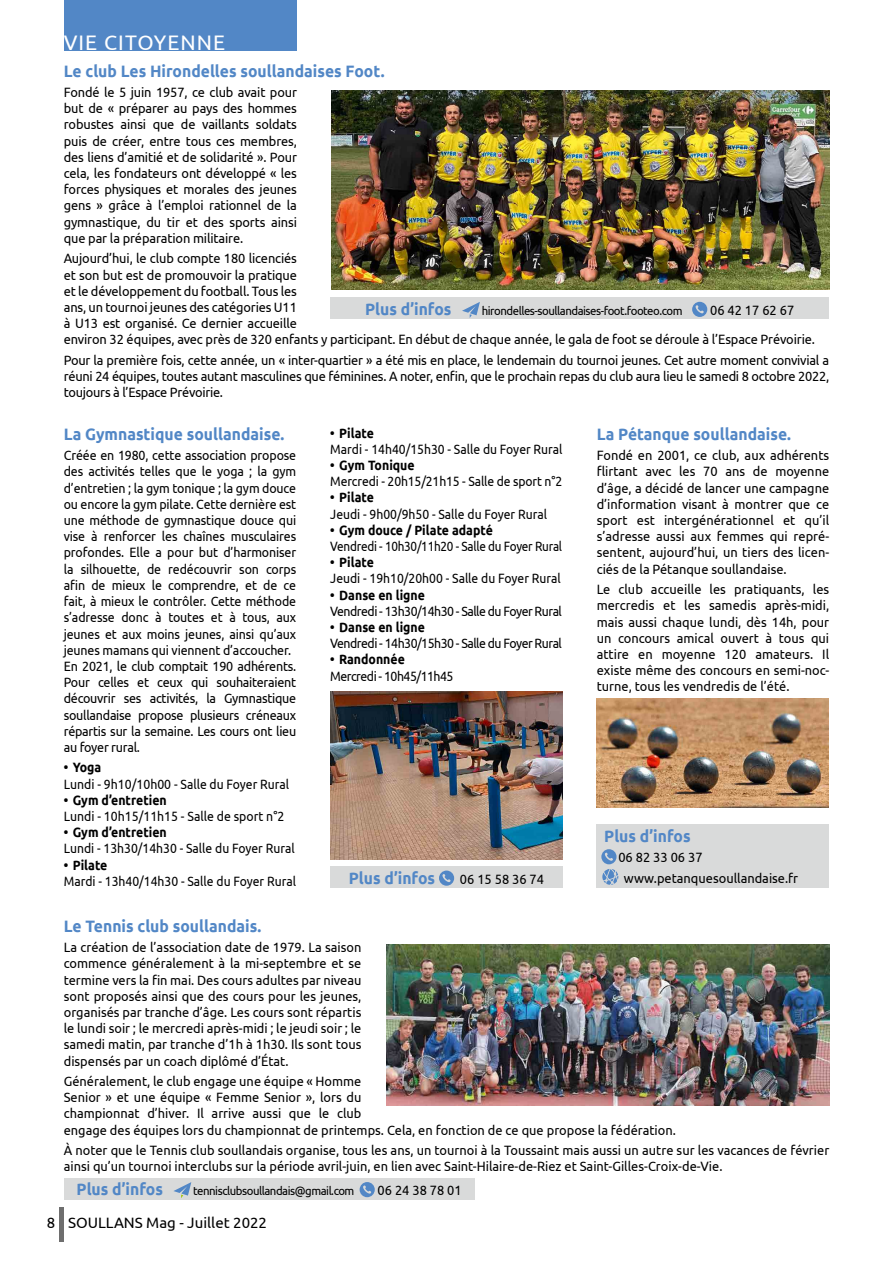
<style>
.page{position:relative;width:893px;height:1263px;background:#fff}
.page>*{position:absolute;margin:0;border:0;box-sizing:border-box;transform-origin:0 0}
.t1{font:21px "Ubuntu";letter-spacing:.05em;color:#fff}
.t2{font:700 16.5px "Ubuntu";color:#5287c6;scale:.95 1}
.t3{font:15px "Ubuntu";color:#000}
.t4{font:13.5px/16.2px "Ubuntu";letter-spacing:-.01em;color:#000;text-align:justify;scale:.95 1}
.t5{font:13.5px/16.2px "Ubuntu";letter-spacing:-.01em;color:#000;scale:.92 1}
.t6{font:13.5px "Ubuntu";letter-spacing:-.01em;color:#000;scale:.9 1}
.t7{font:700 13.5px "Ubuntu";color:#000;scale:.91 1}
.t8{font:13.5px "Ubuntu";letter-spacing:-.04em;color:#000;scale:.91 1}
.t9{font:13.5px "Ubuntu";letter-spacing:-.01em;color:#000;scale:.91 1}
.t10{font:13.5px "Ubuntu";letter-spacing:-.01em;color:#000;scale:.87 1}
.t11{font:12px "Ubuntu";letter-spacing:-.04em;color:#000;scale:.95 1}
</style>
<div class="page">
<div style="left:64px;top:1178px;width:411px;height:21px;background:#d9dada"></div>
<svg style="left:173px;top:1182px;width:18px;height:16px"></svg>
<div style="left:360px;top:1182px;width:15px;height:15px;background:#5287c6;border-radius:50%"></div>
<svg style="left:363px;top:1185px;width:9px;height:9px"></svg>
<img style="left:331px;top:90px;width:499px;height:199px">
<div style="left:64px;top:0;width:232px;height:51px;background:#5287c6"></div>
<hr style="left:60px;top:1208px;width:4px;height:34px;background:#6e6e6e">
<img style="left:387px;top:944px;width:443px;height:162px">
<img style="left:330px;top:692px;width:233px;height:167px">
<img style="left:597px;top:698px;width:231px;height:110px">
<div style="left:330px;top:298px;width:499px;height:21px;background:#d9dada"></div>
<svg style="left:462px;top:302px;width:18px;height:16px"></svg>
<div style="left:692px;top:302px;width:15px;height:15px;background:#5287c6;border-radius:50%"></div>
<svg style="left:695px;top:305px;width:9px;height:9px"></svg>
<div style="left:330px;top:866px;width:233px;height:22px;background:#d9dada"></div>
<svg style="left:439px;top:870px;width:15px;height:16px"></svg>
<svg style="left:442px;top:873px;width:9px;height:9px"></svg>
<div style="left:597px;top:824px;width:232px;height:63px;background:#d9dada"></div>
<div style="left:601px;top:849px;width:15px;height:15px;background:#5287c6;border-radius:50%"></div>
<svg style="left:604px;top:852px;width:9px;height:9px"></svg>
<svg style="left:602px;top:869px;width:16px;height:16px"></svg>
<h1 class="t1" style="left:64px;top:29px;width:163px">VIE CITOYENNE</h1>
<p class="t2" style="left:64px;top:61px;width:339px">Le club Les Hirondelles soullandaises Foot.</p>
<p class="t4" style="left:64px;top:84px;width:247px">Fondé le 5 juin 1957, ce club avait pour but de « préparer au pays des hommes robustes ainsi que de vaillants soldats puis de créer, entre tous ces membres, des liens d’amitié et de solidarité ». Pour cela, les fondateurs ont développé « les forces physiques et morales des jeunes gens » grâce à l’emploi rationnel de la gymnastique, du tir et des sports ainsi que par la préparation militaire.</p>
<p class="t4" style="left:64px;top:250px;width:792px;text-align:left">Aujourd’hui, le club compte 180 licenciés<br>et son but est de promouvoir la pratique<br>et le développement du football. Tous les<br>ans, un tournoi jeunes des catégories U11<br>à U13 est organisé. Ce dernier accueille<br>environ 32 équipes, avec près de 320 enfants y participant. En début de chaque année, le gala de foot se déroule à l’Espace Prévoirie.</p>
<p class="t4" style="left:64px;top:351px;width:807px">Pour la première fois, cette année, un « inter-quartier » a été mis en place, le lendemain du tournoi jeunes. Cet autre moment convivial a réuni 24 équipes, toutes autant masculines que féminines. A noter, enfin, que le prochain repas du club aura lieu le samedi 8 octobre 2022, toujours à l’Espace Prévoirie.</p>
<p class="t2" style="left:365px;top:299px;width:92px">Plus d’infos</p>
<p class="t11" style="left:482px;top:303px;width:213px">hirondelles-soullandaises-foot.footeo.com</p>
<p class="t4" style="left:710px;top:301px;width:90px">06 42 17 62 67</p>
<p class="t2" style="left:64px;top:424px;width:234px">La Gymnastique soullandaise.</p>
<p class="t5" style="left:64px;top:447px;width:254px">Créée en 1980, cette association propose des activités telles que le yoga ; la gym d’entretien ; la gym tonique ; la gym douce ou encore la gym pilate. Cette dernière est une méthode de gymnastique douce qui vise à renforcer les chaînes musculaires profondes. Elle a pour but d’harmoniser la silhouette, de redécouvrir son corps afin de mieux le comprendre, et de ce fait, à mieux le contrôler. Cette méthode s’adresse donc à toutes et à tous, aux jeunes et aux moins jeunes, ainsi qu’aux jeunes mamans qui viennent d’accoucher.<br>En 2021, le club comptait 190 adhérents.<br>Pour celles et ceux qui souhaiteraient découvrir ses activités, la Gymnastique soullandaise propose plusieurs créneaux répartis sur la semaine. Les cours ont lieu au foyer rural.</p>
<p class="t7" style="left:64px;top:759px;width:43px">• Yoga</p>
<p class="t9" style="left:64px;top:775px;width:249px">Lundi - 9h10/10h00 - Salle du Foyer Rural</p>
<p class="t7" style="left:64px;top:792px;width:115px">• Gym d’entretien</p>
<p class="t9" style="left:64px;top:808px;width:244px">Lundi - 10h15/11h15 - Salle de sport n°2</p>
<p class="t7" style="left:64px;top:824px;width:115px">• Gym d’entretien</p>
<p class="t6" style="left:64px;top:840px;width:258px">Lundi - 13h30/14h30 - Salle du Foyer Rural</p>
<p class="t7" style="left:64px;top:856px;width:50px">• Pilate</p>
<p class="t6" style="left:64px;top:873px;width:260px">Mardi - 13h40/14h30 - Salle du Foyer Rural</p>
<p class="t7" style="left:330px;top:424px;width:50px">• Pilate</p>
<p class="t6" style="left:330px;top:441px;width:260px">Mardi - 14h40/15h30 - Salle du Foyer Rural</p>
<p class="t7" style="left:330px;top:457px;width:94px">• Gym Tonique</p>
<p class="t6" style="left:330px;top:473px;width:259px">Mercredi - 20h15/21h15 - Salle de sport n°2</p>
<p class="t7" style="left:330px;top:489px;width:50px">• Pilate</p>
<p class="t6" style="left:330px;top:505px;width:242px">Jeudi - 9h00/9h50 - Salle du Foyer Rural</p>
<p class="t7" style="left:330px;top:522px;width:180px">• Gym douce / Pilate adapté</p>
<p class="t10" style="left:330px;top:538px;width:268px">Vendredi - 10h30/11h20 - Salle du Foyer Rural</p>
<p class="t7" style="left:330px;top:554px;width:50px">• Pilate</p>
<p class="t6" style="left:330px;top:570px;width:258px">Jeudi - 19h10/20h00 - Salle du Foyer Rural</p>
<p class="t7" style="left:330px;top:586px;width:106px">• Danse en ligne</p>
<p class="t8" style="left:330px;top:603px;width:256px">Vendredi - 13h30/14h30 - Salle du Foyer Rural</p>
<p class="t7" style="left:330px;top:619px;width:106px">• Danse en ligne</p>
<p class="t8" style="left:330px;top:635px;width:256px">Vendredi - 14h30/15h30 - Salle du Foyer Rural</p>
<p class="t7" style="left:330px;top:651px;width:83px">• Randonnée</p>
<p class="t8" style="left:330px;top:667px;width:137px">Mercredi - 10h45/11h45</p>
<p class="t2" style="left:349px;top:868px;width:92px">Plus d’infos</p>
<p class="t4" style="left:460px;top:870px;width:90px">06 15 58 36 74</p>
<p class="t2" style="left:597px;top:424px;width:206px">La Pétanque soullandaise.</p>
<p class="t4" style="left:597px;top:447px;width:246px">Fondé en 2001, ce club, aux adhérents flirtant avec les 70 ans de moyenne d’âge, a décidé de lancer une campagne d’information visant à montrer que ce sport est intergénérationnel et qu’il s’adresse aussi aux femmes qui repré&shy;sentent, aujourd’hui, un tiers des licen&shy;ciés de la Pétanque soullandaise.</p>
<p class="t4" style="left:597px;top:581px;width:246px">Le club accueille les pratiquants, les mercredis et les samedis après-midi, mais aussi chaque lundi, dès 14h, pour un concours amical ouvert à tous qui attire en moyenne 120 amateurs. Il existe même des concours en semi-noc&shy;turne, tous les vendredis de l’été.</p>
<p class="t2" style="left:604px;top:826px;width:92px">Plus d’infos</p>
<p class="t4" style="left:624px;top:847px;width:185px;line-height:20.4px;text-indent:-6px">06 82 33 06 37 www.petanquesoullandaise.fr</p>
<p class="t2" style="left:64px;top:916px;width:209px">Le Tennis club soullandais.</p>
<p class="t4" style="left:64px;top:939px;width:315px">La création de l’association date de 1979. La saison commence généralement à la mi-septembre et se termine vers la fin mai. Des cours adultes par niveau sont proposés ainsi que des cours pour les jeunes, organisés par tranche d’âge. Les cours sont répartis le lundi soir ; le mercredi après-midi ; le jeudi soir ; le samedi matin, par tranche d’1h à 1h30. Ils sont tous dispensés par un coach diplômé d’État.</p>
<p class="t4" style="left:64px;top:1073px;width:646px;text-align:left">Généralement, le club engage une équipe « Homme<br>Senior » et une équipe « Femme Senior », lors du<br>championnat d’hiver. Il arrive aussi que le club<br>engage des équipes lors du championnat de printemps. Cela, en fonction de ce que propose la fédération.</p>
<p class="t4" style="left:64px;top:1142px;width:807px">À noter que le Tennis club soullandais organise, tous les ans, un tournoi à la Toussaint mais aussi un autre sur les vacances de février ainsi qu’un tournoi interclubs sur la période avril-juin, en lien avec Saint-Hilaire-de-Riez et Saint-Gilles-Croix-de-Vie.</p>
<p class="t2" style="left:77px;top:1179px;width:92px">Plus d’infos</p>
<p class="t11" style="left:193px;top:1183px;width:171px">tennisclubsoullandais@gmail.com</p>
<p class="t4" style="left:378px;top:1182px;width:90px">06 24 38 78 01</p>
<p class="t3" style="left:47px;top:1213px;width:222px">8 SOULLANS Mag - Juillet 2022</p>
</div>
